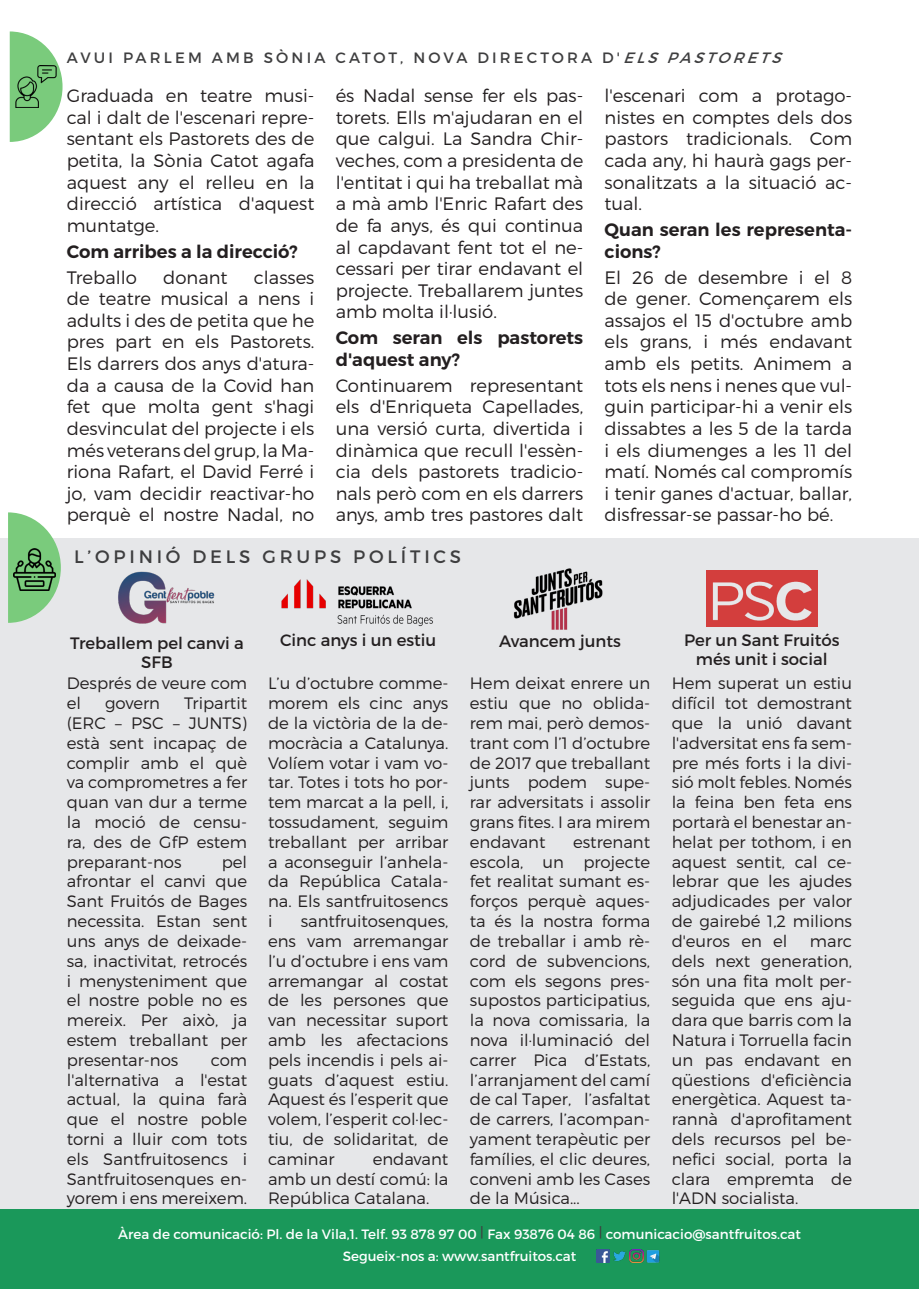
<style>
.page{position:relative;width:919px;height:1289px;background:#fff}
.page>*{position:absolute;margin:0;border:0;box-sizing:border-box;transform-origin:0 0}
.t1{font:300 18px/21.6px "Montserrat";color:#231f20;text-align:justify}
.t2{font:600 18px/21.6px "Montserrat";color:#231f20}
.t3{font:18px "Montserrat";letter-spacing:.21em;color:#3e3e3f}
.t4{font:300 16.5px/19.8px "Montserrat";color:#231f20;text-align:justify}
.t5{font:16.5px/19.5px "Montserrat";color:#231f20;text-align:center}
.t6{font:15px "Montserrat";letter-spacing:.21em;color:#3e3e3f}
.t7{font:13.5px "Montserrat";color:#fff}
.s1{font-style:italic}
.s2{color:#3e3e3f}
</style>
<div class="page">
<div style="left:0;top:538px;width:918px;height:717px;background:#e6e7e9"></div>
<img style="left:118px;top:571px;width:97px;height:53px">
<div style="left:0;top:1209px;width:918px;height:79px;background:#1a985a"></div>
<img style="left:513px;top:568px;width:90px;height:62px">
<img style="left:281px;top:579px;width:152px;height:48px">
<img style="left:706px;top:570px;width:111px;height:56px">
<img style="left:596px;top:1249px;width:13px;height:13px">
<img style="left:613px;top:1251px;width:13px;height:10px">
<img style="left:629px;top:1249px;width:14px;height:13px">
<img style="left:646px;top:1250px;width:13px;height:12px">
<svg style="left:10px;top:31px;width:53px;height:111px"></svg>
<img style="left:15px;top:65px;width:42px;height:43px">
<svg style="left:8px;top:512px;width:53px;height:111px"></svg>
<img style="left:13px;top:548px;width:43px;height:42px">
<p class="t6" style="left:67px;top:49px;width:721px">AVUI PARLEM AMB SÒNIA CATOT, NOVA DIRECTORA D'<span class="s1">ELS PASTORETS</span></p>
<p class="t1" style="left:67px;top:85px;width:249px">Graduada en teatre musi&shy;cal i dalt de l'escenari repre&shy;sentant els Pastorets des de petita, la Sònia Catot agafa aquest any el relleu en la direcció artística d'aquest muntatge.</p>
<p class="t2" style="left:67px;top:241px;width:233px">Com arribes a la direcció?</p>
<p class="t1" style="left:67px;top:266px;width:72px">Treballo</p>
<p class="t1" style="left:163px;top:266px;width:66px">donant</p>
<p class="t1" style="left:67px;top:266px;width:249px;text-indent:187px">classes de teatre musical a nens i adults i des de petita que he pres part en els Pastorets.<br>Els darrers dos anys d'atura&shy;da a causa de la Covid han fet que molta gent s'hagi desvinculat del projecte i els més veterans del grup, la Ma&shy;riona Rafart, el David Ferré i jo, vam decidir reactivar-ho perquè el nostre Nadal, no</p>
<p class="t1" style="left:335px;top:85px;width:249px">és Nadal sense fer els pas&shy;torets. Ells m'ajudaran en el que calgui. La Sandra Chir&shy;veches, com a presidenta de l'entitat i qui ha treballat mà a mà amb l'Enric Rafart des de fa anys, és qui continua al capdavant fent tot el ne&shy;cessari per tirar endavant el projecte. Treballarem juntes amb molta il·lusió.</p>
<p class="t2" style="left:335px;top:327px;width:249px">Com seran els pastorets d'aquest any?</p>
<p class="t1" style="left:335px;top:374px;width:249px">Continuarem representant els d'Enriqueta Capellades, una versió curta, divertida i dinàmica que recull l'essèn&shy;cia dels pastorets tradicio&shy;nals però com en els darrers anys, amb tres pastores dalt</p>
<p class="t3" style="left:74px;top:545px;width:388px">L’OPINIÓ DELS GRUPS POLÍTICS</p>
<p class="t1" style="left:604px;top:85px;width:249px">l'escenari com a protago&shy;nistes en comptes dels dos pastors tradicionals. Com cada any, hi haurà gags per&shy;sonalitzats a la situació ac&shy;tual.</p>
<p class="t2" style="left:604px;top:219px;width:249px">Quan seran les representa&shy;cions?</p>
<p class="t1" style="left:604px;top:266px;width:249px">El 26 de desembre i el 8 de gener. Començarem els assajos el 15 d'octubre amb els grans, i més endavant amb els petits. Animem a tots els nens i nenes que vul&shy;guin participar-hi a venir els dissabtes a les 5 de la tarda i els diumenges a les 11 del matí. Només cal compromís i tenir ganes d'actuar, ballar, disfressar-se passar-ho bé.</p>
<p class="t5" style="left:70px;top:633px;width:175px">Treballem pel canvi a<br>SFB</p>
<p class="t5" style="left:684px;top:630px;width:157px">Per un Sant Fruitós més unit i social</p>
<p class="t5" style="left:280px;top:630px;width:158px">Cinc anys i un estiu</p>
<p class="t5" style="left:499px;top:631px;width:123px">Avancem junts</p>
<p class="t4" style="left:470px;top:673px;width:182px">Hem deixat enrere un estiu que no oblida&shy;rem mai, però demos&shy;trant com l’1 d’octubre de 2017 que treballant junts podem supe&shy;rar adversitats i assolir grans fites. I ara mirem endavant</p>
<p class="t4" style="left:67px;top:673px;width:182px">Després de veure com el</p>
<p class="t4" style="left:268px;top:673px;width:182px">L’u d’octubre comme&shy;morem els cinc anys de la victòria de la de&shy;mocràcia a Catalunya.<br>Volíem votar i vam vo&shy;tar. Totes i tots ho por&shy;tem marcat a la pell, i, tossudament, seguim treballant per arribar a aconseguir l’anhela&shy;da República Catala&shy;na. Els santfruitosencs i</p>
<p class="t4" style="left:671px;top:673px;width:182px">Hem superat un estiu difícil tot demostrant que la unió davant l'adversitat ens fa sem&shy;pre més forts i la divi&shy;sió molt febles. Només la feina ben feta ens portarà el benestar an&shy;helat per tothom, i en aquest sentit, cal ce&shy;lebrar que les ajudes adjudicades per valor de gairebé 1,2 milions d'euros en el</p>
<p class="t4" style="left:67px;top:693px;width:182px;text-indent:117px">Tripartit (ERC – PSC – JUNTS) està sent incapaç de complir amb el què va comprometres a fer quan van dur a terme la moció de censu&shy;ra, des de GfP estem preparant-nos</p>
<p class="t4" style="left:105px;top:693px;width:57px">govern</p>
<p class="t4" style="left:470px;top:831px;width:182px;text-indent:103px">estrenant escola, un projecte fet realitat sumant es&shy;forços perquè aques&shy;ta és la nostra forma de treballar i amb rè&shy;cord de subvencions, com els segons pres&shy;supostos participatius, la nova comissaria, la nova il·luminació del carrer Pica d’Estats, l’arranjament del camí de cal Taper, l’asfaltat de carrers, l’acompan&shy;yament terapèutic per famílies, el clic deures, conveni amb les Cases de la Música...</p>
<p class="t4" style="left:67px;top:851px;width:182px;text-indent:155px">pel afrontar el canvi que Sant Fruitós de Bages necessita. Estan sent uns anys de deixade&shy;sa, inactivitat, retrocés i menysteniment que el nostre poble no es mereix. Per això, ja estem treballant per presentar-nos</p>
<p class="t4" style="left:268px;top:911px;width:182px;text-indent:33px">santfruitosenques, ens vam arremangar l’u d’octubre i ens vam arremangar al costat de les persones que van necessitar suport amb les afectacions pels incendis i pels ai&shy;guats d’aquest estiu.<br>Aquest és l’esperit que volem, l’esperit col·lec&shy;tiu, de solidaritat, de caminar</p>
<p class="t4" style="left:671px;top:930px;width:182px;text-indent:138px">marc dels next generation, són una fita molt per&shy;seguida que ens aju&shy;dara que barris com la Natura i Torruella facin un pas endavant en qüestions d'eficiència energètica. Aquest ta&shy;rannà d'aprofitament dels recursos pel be&shy;nefici social, porta la clara empremta de l'ADN socialista.</p>
<p class="t4" style="left:67px;top:1049px;width:182px;text-indent:144px">com l'alternativa a l'estat actual, la quina farà que el nostre poble torni a lluir com tots els Santfruitosencs i Santfruitosenques en&shy;yorem i ens mereixem.</p>
<p class="t4" style="left:268px;top:1148px;width:182px;text-indent:105px">endavant amb un destí comú: la República Catalana.</p>
<p class="t7" style="left:118px;top:1225px;width:684px">Àrea de comunicació: Pl. de la Vila,1. Telf. 93 878 97 00 <span class="s2">|</span> Fax 93876 04 86 <span class="s2">|</span> comunicacio@santfruitos.cat</p>
<p class="t7" style="left:342px;top:1248px;width:235px">Segueix-nos a: www.santfruitos.cat</p>
</div>
